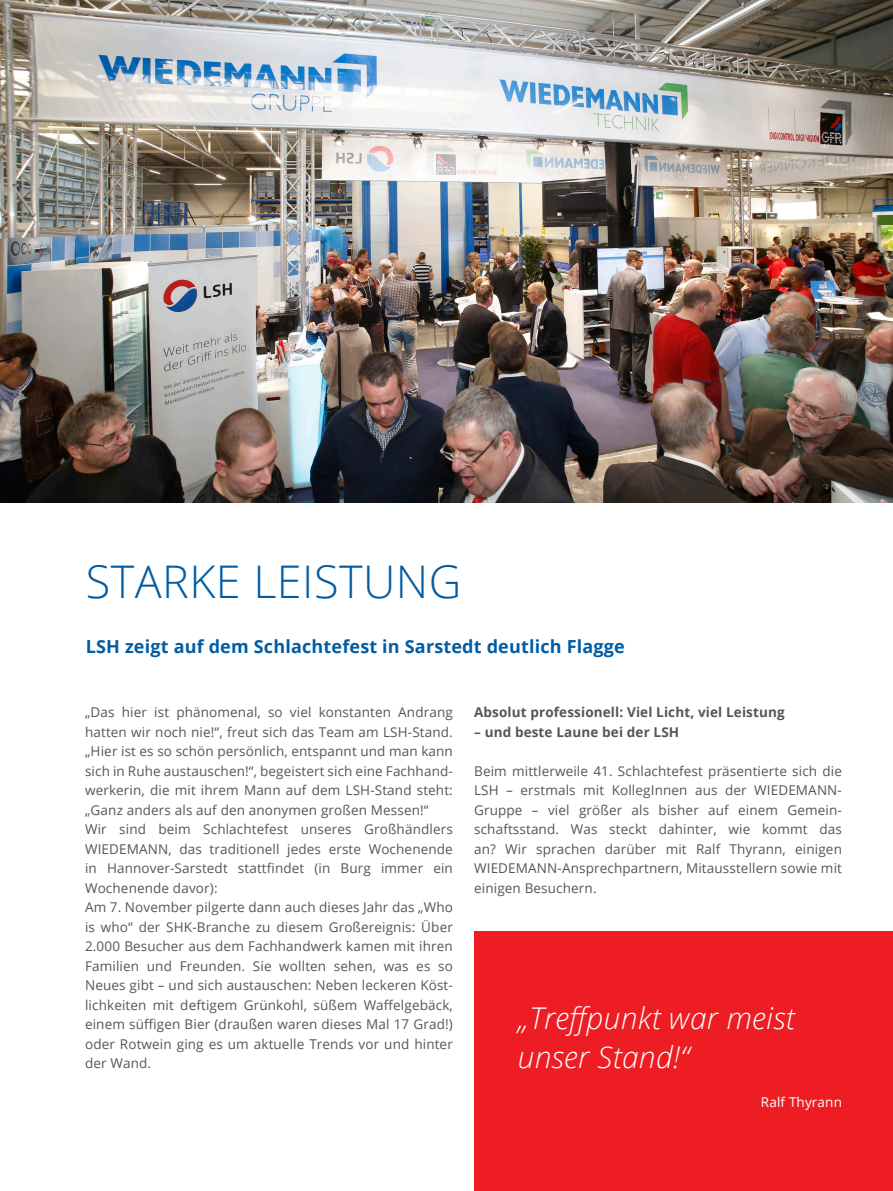
<style>
.page{position:relative;width:893px;height:1191px;background:#fff}
.page>*{position:absolute;margin:0;border:0;box-sizing:border-box;transform-origin:0 0}
.t1{font:300 45px "Open Sans";letter-spacing:.01em;color:#015ca3}
.t2{font:italic 300 30px/39px "Open Sans";letter-spacing:.01em;color:#fff}
.t3{font:700 18px "Open Sans";letter-spacing:.01em;color:#015ca3}
.t4{font:13.5px/19.5px "Open Sans";letter-spacing:.01em;color:#575657}
.t5{font:700 13.5px "Open Sans";letter-spacing:.01em;color:#575657}
.t6{font:13.5px "Open Sans";letter-spacing:.01em;color:#fff}
</style>
<div class="page">
<img style="left:0;top:0;width:893px;height:502px">
<div style="left:474px;top:931px;width:419px;height:260px;background:#ee1d23"></div>
<h1 class="t1" style="left:86px;top:551px;width:377px">STARKE LEISTUNG</h1>
<h3 class="t3" style="left:86px;top:634px;width:541px">LSH zeigt auf dem Schlachtefest in Sarstedt deutlich Flagge</h3>
<p class="t4" style="left:85px;top:702px;width:369px">„Das hier ist phänomenal, so viel konstanten Andrang hatten wir noch nie!“, freut sich das Team am LSH-Stand. „Hier ist es so schön persönlich, entspannt und man kann sich in Ruhe austauschen!“, begeistert sich eine Fachhand&shy;werkerin, die mit ihrem Mann auf dem LSH-Stand steht: „Ganz anders als auf den anonymen großen Messen!“ Wir sind beim Schlachtefest unseres Großhändlers WIEDEMANN, das traditionell jedes erste Wochenende in Hannover-Sarstedt stattfindet (in Burg immer ein Wochenende davor):<br>Am 7. November pilgerte dann auch dieses Jahr das „Who is who“ der SHK-Branche zu diesem Großereignis: Über 2.000 Besucher aus dem Fachhandwerk kamen mit ihren Familien und Freunden. Sie wollten sehen, was es so Neues gibt – und sich austauschen: Neben leckeren Köst&shy;lichkeiten mit deftigem Grünkohl, süßem Waffelgebäck, einem süffigen Bier (draußen waren dieses Mal 17 Grad!) oder Rotwein ging es um aktuelle Trends vor und hinter der Wand.</p>
<p class="t5" style="left:474px;top:702px;width:312px">Absolut professionell: Viel Licht, viel Leistung</p>
<p class="t5" style="left:474px;top:722px;width:207px">– und beste Laune bei der LSH</p>
<p class="t4" style="left:474px;top:760px;width:369px;text-align:justify">Beim mittlerweile 41. Schlachtefest präsentierte sich die LSH – erstmals mit KollegInnen aus der WIEDEMANN-Gruppe – viel größer als bisher auf einem Gemein&shy;schaftsstand. Was steckt dahinter, wie kommt das an? Wir sprachen darüber mit Ralf Thyrann, einigen WIEDEMANN-Ansprechpartnern, Mitausstellern sowie mit einigen Besuchern.</p>
<h2 class="t2" style="left:518px;top:998px;width:279px">„Treffpunkt war meist unser Stand!“</h2>
<p class="t6" style="left:761px;top:1093px;width:82px">Ralf Thyrann</p>
</div>
